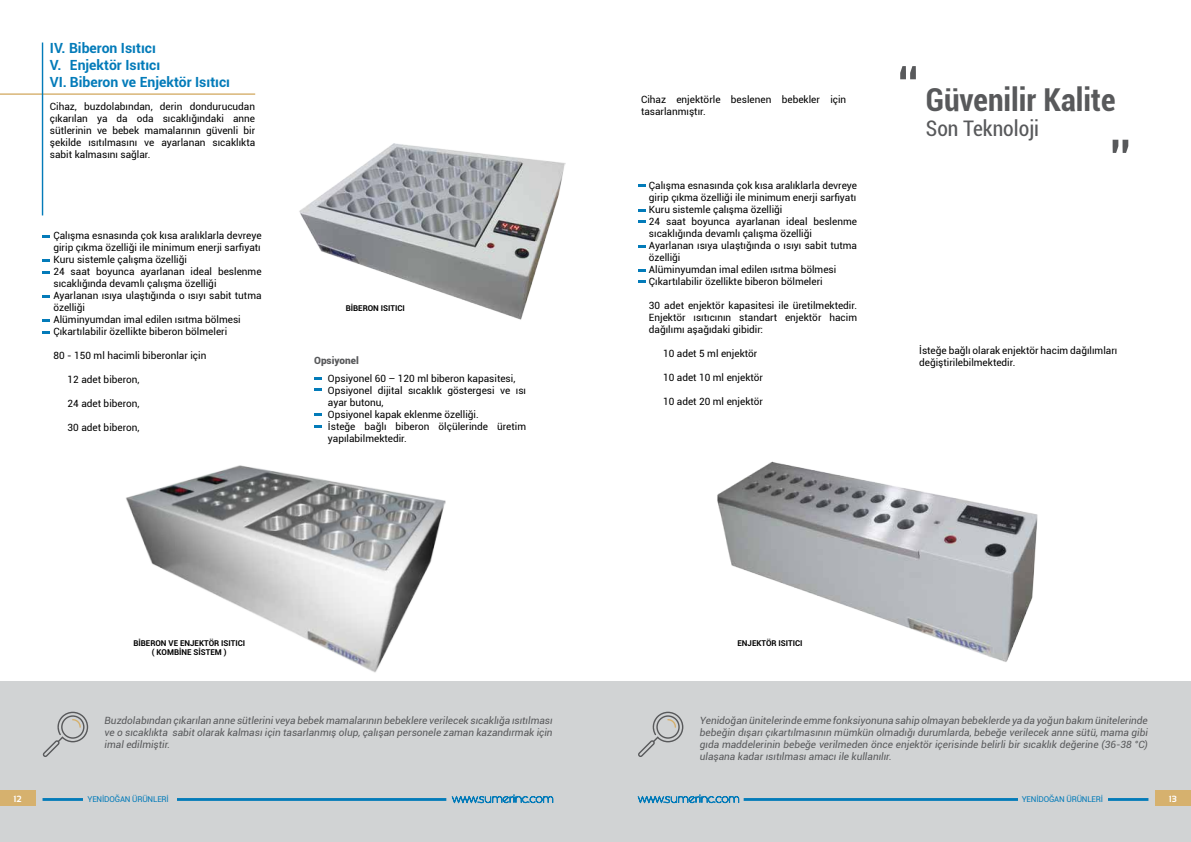
<style>
.page{position:relative;width:1191px;height:842px;background:#fff}
.page>*{position:absolute;margin:0;border:0;box-sizing:border-box;transform-origin:0 0}
.t1{font:700 condensed 50.6px "Roboto";color:#58595b}
.t2{font:700 condensed 31.6px "Roboto";color:#58595b}
.t3{font:condensed 21.5px "Roboto";color:#58595b}
.t4{font:700 14px/16.8px "Roboto";color:#037bb9}
.t5{font:10px/12px "Roboto";color:#000}
.t6{font:italic 10px/12px "Roboto";color:#58595b;text-align:justify}
.t7{font:900 10px "Roboto";color:#58595b}
.t8{font:700 9px "Sansation";color:#fff}
.t9{font:700 8px/9.6px "Roboto";color:#000}
.t10{font:8px "Roboto";letter-spacing:-.02em;color:#037bb9}
</style>
<div class="page">
<div style="left:0;top:682px;width:1191px;height:160px;background:#d1d3d4"></div>
<hr style="left:43px;top:798px;width:403px;height:3px;background:#037bb9">
<svg style="left:452px;top:794px;width:101px;height:9px"></svg>
<div style="left:0;top:791px;width:36px;height:15px;background:#d6b16e"></div>
<svg style="left:638px;top:794px;width:101px;height:9px"></svg>
<hr style="left:743px;top:798px;width:405px;height:3px;background:#037bb9">
<div style="left:1154px;top:791px;width:37px;height:15px;background:#d6b16e"></div>
<img style="left:121px;top:465px;width:331px;height:217px">
<hr style="left:0;top:93px;width:255px;height:2px;background:#d6b16e">
<hr style="left:42px;top:43px;width:1px;height:172px;background:#037bb9">
<svg style="left:43px;top:235px;width:7px;height:3px"></svg>
<svg style="left:43px;top:259px;width:7px;height:3px"></svg>
<svg style="left:43px;top:271px;width:7px;height:3px"></svg>
<svg style="left:43px;top:295px;width:7px;height:3px"></svg>
<svg style="left:43px;top:319px;width:7px;height:3px"></svg>
<svg style="left:314px;top:377px;width:7px;height:3px"></svg>
<svg style="left:43px;top:331px;width:7px;height:3px"></svg>
<svg style="left:314px;top:388px;width:7px;height:3px"></svg>
<svg style="left:314px;top:413px;width:7px;height:3px"></svg>
<svg style="left:314px;top:425px;width:7px;height:3px"></svg>
<svg style="left:43px;top:712px;width:45px;height:45px"></svg>
<img style="left:299px;top:143px;width:267px;height:177px">
<div style="left:84px;top:796px;width:93px;height:10px;background:#d1d3d4"></div>
<svg style="left:638px;top:184px;width:7px;height:3px"></svg>
<svg style="left:638px;top:209px;width:7px;height:2px"></svg>
<svg style="left:638px;top:220px;width:7px;height:3px"></svg>
<svg style="left:638px;top:245px;width:7px;height:3px"></svg>
<svg style="left:638px;top:269px;width:7px;height:3px"></svg>
<svg style="left:638px;top:280px;width:7px;height:3px"></svg>
<svg style="left:638px;top:712px;width:45px;height:45px"></svg>
<img style="left:717px;top:461px;width:321px;height:201px">
<div style="left:1018px;top:796px;width:89px;height:10px;background:#d1d3d4"></div>
<h3 class="t4" style="left:50px;top:39px;width:182px">IV. Biberon Isıtıcı<br>V. Enjektör Isıtıcı<br>VI. Biberon ve Enjektör Isıtıcı</h3>
<p class="t5" style="left:50px;top:100px;width:207px;text-align:justify">Cihaz, buzdolabından, derin dondurucudan çıkarılan ya da oda sıcaklığındaki anne sütlerinin ve bebek mamalarının güvenli bir şekilde ısıtılmasını ve ayarlanan sıcaklıkta sabit kalmasını sağlar.</p>
<p class="t5" style="left:53px;top:229px;width:210px">Çalışma esnasında çok kısa aralıklarla devreye girip çıkma özelliği ile minimum enerji sarfiyatı Kuru sistemle çalışma özelliği<br>24 saat boyunca ayarlanan ideal beslenme sıcaklığında devamlı çalışma özelliği Ayarlanan ısıya ulaştığında o ısıyı sabit tutma özelliği<br>Alüminyumdan imal edilen ısıtma bölmesi Çıkartılabilir özellikte biberon bölmeleri</p>
<p class="t5" style="left:53px;top:349px;width:154px">80 - 150 ml hacimli biberonlar için</p>
<p class="t5" style="left:68px;top:373px;width:73px">12 adet biberon,</p>
<p class="t5" style="left:68px;top:397px;width:73px">24 adet biberon,</p>
<p class="t5" style="left:68px;top:421px;width:73px">30 adet biberon,</p>
<p class="t9" style="left:346px;top:303px;width:59px">BİBERON ISITICI</p>
<p class="t7" style="left:314px;top:353px;width:46px">Opsiyonel</p>
<p class="t5" style="left:328px;top:372px;width:200px">Opsiyonel 60 – 120 ml biberon kapasitesi, Opsiyonel dijital sıcaklık göstergesi ve ısı ayar butonu,<br>Opsiyonel kapak eklenme özelliği.<br>İsteğe bağlı biberon ölçülerinde üretim yapılabilmektedir.</p>
<p class="t9" style="left:152px;top:638px;width:94px;text-indent:-19px">BİBERON VE ENJEKTÖR ISITICI ( KOMB</p>
<p class="t9" style="left:179px;top:647px;width:33px">İNE SİSTEM</p>
<p class="t9" style="left:224px;top:647px;width:4px">)</p>
<p class="t6" style="left:105px;top:714px;width:449px">Buzdolabından çıkarılan anne sütlerini veya bebek mamalarının bebeklere verilecek sıcaklığa ısıtılması ve o sıcaklıkta sabit olarak kalması için tasarlanmış olup, çalışan personele zaman kazandırmak için imal edilmiştir.</p>
<p class="t5" style="left:641px;top:93px;width:207px">Cihaz enjektörle beslenen bebekler için tasarlanmıştır.</p>
<p class="t5" style="left:649px;top:179px;width:210px">Çalışma esnasında çok kısa aralıklarla devreye girip çıkma özelliği ile minimum enerji sarfiyatı Kuru sistemle çalışma özelliği<br>24 saat boyunca ayarlanan ideal beslenme sıcaklığında devamlı çalışma özelliği Ayarlanan ısıya ulaştığında o ısıyı sabit tutma özelliği<br>Alüminyumdan imal edilen ısıtma bölmesi Çıkartılabilir özellikte biberon bölmeleri</p>
<p class="t5" style="left:649px;top:299px;width:210px;text-align:justify">30 adet enjektör kapasitesi ile üretilmektedir.<br>Enjektör ısıtıcının standart enjektör hacim dağılımı aşağıdaki gibidir:</p>
<p class="t5" style="left:663px;top:347px;width:96px">10 adet 5 ml enjektör</p>
<p class="t5" style="left:663px;top:371px;width:101px">10 adet 10 ml enjektör</p>
<p class="t5" style="left:663px;top:395px;width:101px">10 adet 20 ml enjektör</p>
<h1 class="t1" style="left:897px;top:49px;width:24px">‘‘</h1>
<h2 class="t2" style="left:926px;top:77px;width:191px">Güvenilir Kalite</h2>
<h3 class="t3" style="left:926px;top:114px;width:115px">Son Teknoloji</h3>
<h1 class="t1" style="left:1131px;top:170px;width:24px;rotate:-180deg">‘‘</h1>
<p class="t5" style="left:919px;top:344px;width:200px">İsteğe bağlı olarak enjektör hacim dağılımları değiştirilebilmektedir.</p>
<p class="t9" style="left:737px;top:638px;width:65px">ENJEKTÖR ISITICI</p>
<p class="t6" style="left:700px;top:714px;width:449px">Yenidoğan ünitelerinde emme fonksiyonuna sahip olmayan bebeklerde ya da yoğun bakım ünitelerinde bebeğin dışarı çıkartılmasının mümkün olmadığı durumlarda, bebeğe verilecek anne sütü, mama gibi gıda maddelerinin bebeğe verilmeden önce enjektör içerisinde belirli bir sıcaklık değerine (36-38 °C) ulaşana kadar ısıtılması amacı ile kullanılır.</p>
<p class="t10" style="left:87px;top:794px;width:83px">YENİDOĞAN ÜRÜNLERİ</p>
<p class="t10" style="left:1021px;top:794px;width:83px">YENİDOĞAN ÜRÜNLERİ</p>
<p class="t8" style="left:13px;top:794px;width:10px">12</p>
<p class="t8" style="left:1168px;top:794px;width:9px">13</p>
</div>
